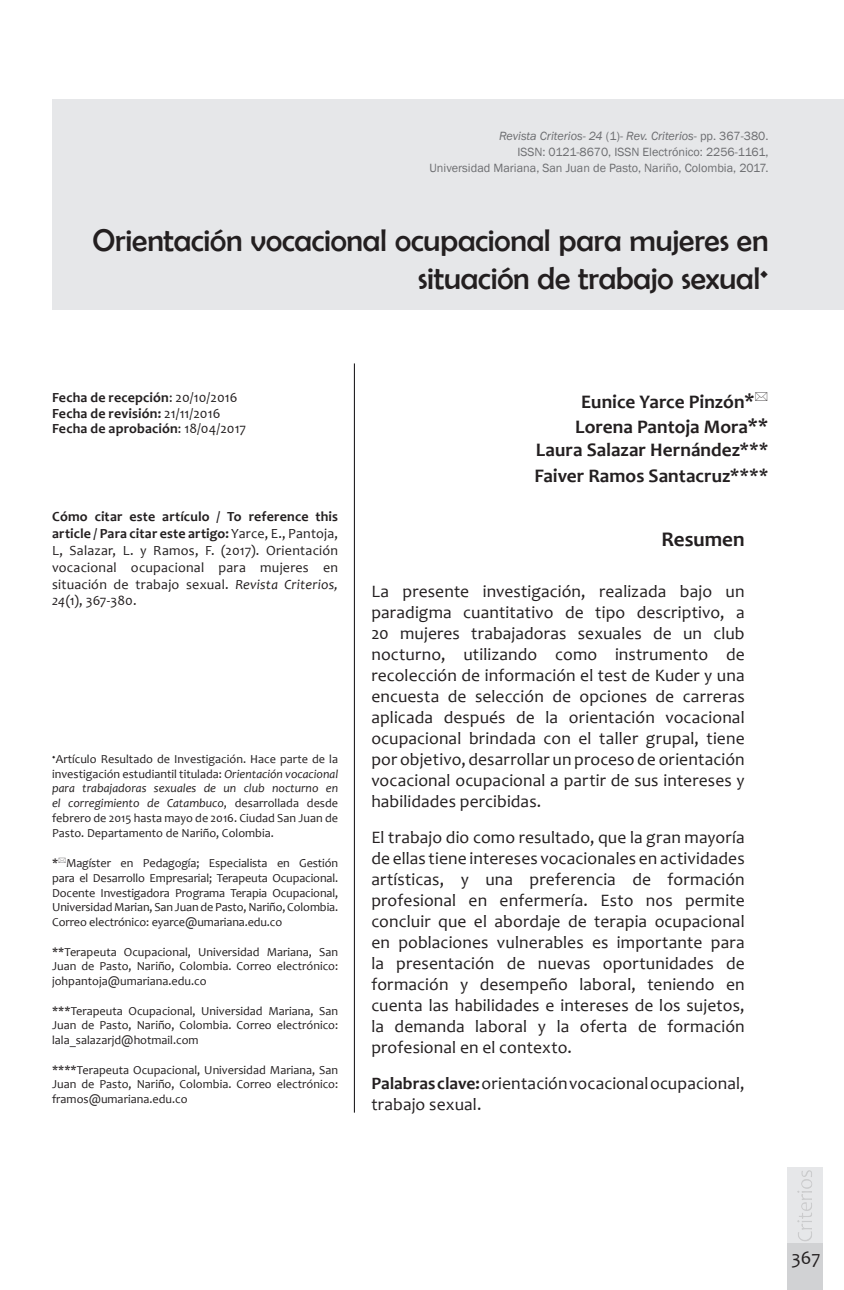
<style>
.page{position:relative;width:844px;height:1290px;background:#fff}
.page>*{position:absolute;margin:0;border:0;box-sizing:border-box;transform-origin:0 0}
.Título_Criterios{font:31.5px/37.8px "Berlin Sans FB";letter-spacing:-.005em;color:#231f20;text-align:right}
.Autores_Criterios{font:700 21px "Candara";color:#231f20}
.Autores_Criterios-2{font:700 19.25px "Candara";color:#231f20}
.t1{font:19.25px "Candara";color:#231f20}
.Resumen_Criterios{font:17.5px/21px "Candara";letter-spacing:.005em;color:#231f20;text-align:justify}
.Cómo_citar_Criterios{font:14px/16.8px "Candara";letter-spacing:.015em;color:#231f20;text-align:justify}
.Fechas_Criterios{font:700 14px "Candara";letter-spacing:.01em;color:#231f20}
.Nota_a_pie_de_página{font:12.25px/14.7px "Candara";color:#231f20;text-align:justify}
.t2{font:12.25px "Franklin Gothic";color:#6c6d70}
.t3{font:italic 12.25px "Franklin Gothic";color:#6c6d70}
.s1{font-style:normal}
.s2{font-weight:400}
.s3{font-weight:700}
.s4{font-style:italic}
.s5{font-size:21px}
</style>
<div class="page">
<div style="left:787px;top:1243px;width:35px;height:47px;background:#d1d2d4"></div>
<div style="left:787px;top:1167px;width:35px;height:76px;background:#e6e7e9"></div>
<img style="left:797px;top:1170px;width:15px;height:71px">
<div style="left:52px;top:99px;width:791px;height:211px;background:#e6e7e9"></div>
<hr style="left:354px;top:363px;width:1px;height:749px;background:#0b090c">
<p class="t3" style="left:499px;top:128px;width:271px">Revista Criterios- 24 <span class="s1">(1)-</span> Rev. Criterios<span class="s1">- pp. 367-380.</span></p>
<p class="t2" style="left:517px;top:144px;width:252px">ISSN: 0121-8670, ISSN Electrónico: 2256-1161,</p>
<p class="t2" style="left:429px;top:160px;width:340px">Universidad Mariana, San Juan de Pasto, Nariño, Colombia, 2017.</p>
<p class="Título_Criterios" style="left:92px;top:221px;width:677px">Orientación vocacional ocupacional para mujeres en situación de trabajo sexual<sup>◆</sup></p>
<p class="Fechas_Criterios" style="left:52px;top:389px;width:187px">Fecha de recepción<span class="s2">: 20/10/2016</span></p>
<p class="Fechas_Criterios" style="left:52px;top:404px;width:170px">Fecha de revisión: <span class="s2">21/11/2016</span></p>
<p class="Fechas_Criterios" style="left:52px;top:420px;width:195px">Fecha de aprobación<span class="s2">: 18/04/2017</span></p>
<p class="Cómo_citar_Criterios" style="left:52px;top:508px;width:287px"><span class="s3">Cómo citar este artículo / To reference this article / Para citar este artigo:</span> Yarce, E., Pantoja, L, Salazar, L. y Ramos, F. (2017). Orientación vocacional ocupacional para mujeres en situación de trabajo sexual. <span class="s4">Revista Criterios, 24</span>(1), 367-380.</p>
<p class="Nota_a_pie_de_página" style="left:52px;top:751px;width:287px"><sup>◆</sup>Artículo Resultado de Investigación. Hace parte de la investigación estudiantil titulada: <span class="s4">Orientación vocacional para trabajadoras sexuales de un club nocturno en el corregimiento de Catambuco</span>, desarrollada desde febrero de 2015 hasta mayo de 2016. Ciudad San Juan de Pasto. Departamento de Nariño, Colombia.</p>
<p class="Nota_a_pie_de_página" style="left:52px;top:856px;width:287px">* Magíster en Pedagogía; Especialista en Gestión para el Desarrollo Empresarial; Terapeuta Ocupacional.<br>Docente Investigadora Programa Terapia Ocupacional, Universidad Marian, San Juan de Pasto, Nariño, Colombia.<br>Correo electrónico: eyarce@umariana.edu.co</p>
<p class="Nota_a_pie_de_página" style="left:52px;top:944px;width:287px">**Terapeuta Ocupacional, Universidad Mariana, San Juan de Pasto, Nariño, Colombia. Correo electrónico: johpantoja@umariana.edu.co</p>
<p class="Nota_a_pie_de_página" style="left:52px;top:1003px;width:287px">***Terapeuta Ocupacional, Universidad Mariana, San Juan de Pasto, Nariño, Colombia. Correo electrónico: lala_salazarjd@hotmail.com</p>
<p class="Nota_a_pie_de_página" style="left:52px;top:1062px;width:287px">****Terapeuta Ocupacional, Universidad Mariana, San Juan de Pasto, Nariño, Colombia. Correo electrónico: framos@umariana.edu.co</p>
<p class="Autores_Criterios-2" style="left:581px;top:390px;width:175px">Eunice Yarce Pinzón<span class="s5">*</span></p>
<p class="Autores_Criterios-2" style="left:575px;top:415px;width:195px">Lorena Pantoja Mora<span class="s5">**</span></p>
<p class="Autores_Criterios-2" style="left:535px;top:438px;width:234px">Laura Salazar Hernández***</p>
<p class="Autores_Criterios-2" style="left:534px;top:463px;width:235px">Faiver Ramos Santacruz****</p>
<p class="Autores_Criterios" style="left:661px;top:526px;width:85px">Resumen</p>
<p class="Resumen_Criterios" style="left:371px;top:580px;width:375px">La presente investigación, realizada bajo un paradigma cuantitativo de tipo descriptivo, a 20 mujeres trabajadoras sexuales de un club nocturno, utilizando como instrumento de recolección de información el test de Kuder y una encuesta de selección de opciones de carreras aplicada después de la orientación vocacional ocupacional brindada con el taller grupal, tiene por objetivo, desarrollar un proceso de orientación vocacional ocupacional a partir de sus intereses y habilidades percibidas.</p>
<p class="Resumen_Criterios" style="left:371px;top:826px;width:375px">El trabajo dio como resultado, que la gran mayoría de ellas tiene intereses vocacionales en actividades artísticas, y una preferencia de formación profesional en enfermería. Esto nos permite concluir que el abordaje de terapia ocupacional en poblaciones vulnerables es importante para la presentación de nuevas oportunidades de formación y desempeño laboral, teniendo en cuenta las habilidades e intereses de los sujetos, la demanda laboral y la oferta de formación profesional en el contexto.</p>
<p class="Resumen_Criterios" style="left:371px;top:1072px;width:375px"><span class="s3">Palabras clave:</span> orientación vocacional ocupacional, trabajo sexual.</p>
<p class="t1" style="left:791px;top:1246px;width:31px">367</p>
</div>
